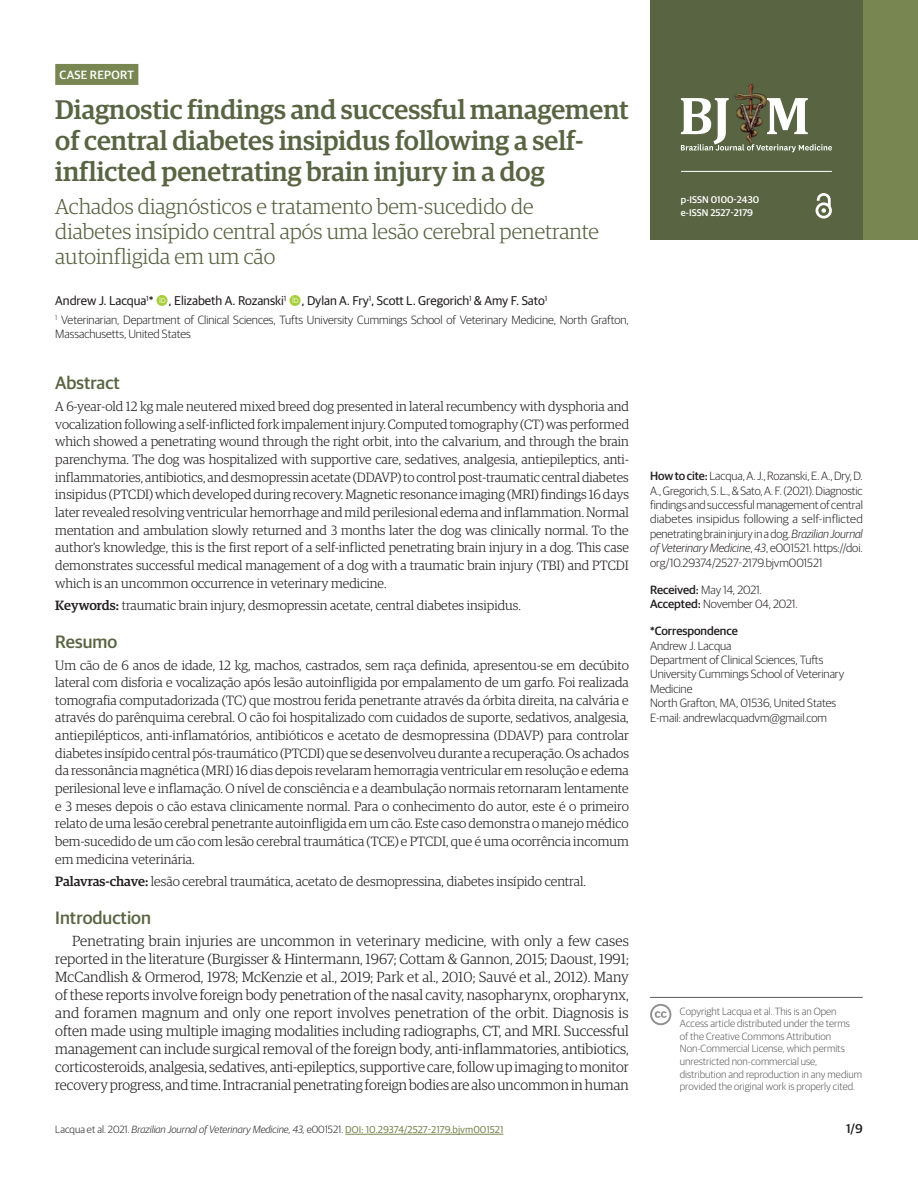
<style>
.page{position:relative;width:918px;height:1188px;background:#fff}
.page>*{position:absolute;margin:0;border:0;box-sizing:border-box;transform-origin:0 0}
.ArticleTitle{font:500 27px/31px "Guardian Egyptian";color:#596443}
.ArticleTitle-Trans1{font:300 21.75px/25px "Guardian Egyptian";color:#596443}
.Heading1{font:500 18px "Guardian Sans";color:#596443}
.AbstractTitle{font:500 18px "Guardian Sans";color:#596443}
.AbstractTitle-Trans1{font:500 18px "Guardian Sans";color:#596443}
.Paragraph{font:300 14.7px/18px "Guardian Egyptian";color:#231f20;text-align:justify}
.Abstract-Trans1{font:300 13.5px/17.7px "Guardian Egyptian";color:#231f20;text-align:justify}
.Abstract{font:300 13.5px/17.7px "Guardian Egyptian";color:#231f20;text-align:justify}
.Keywords-Trans1{font:300 13.5px "Guardian Egyptian";color:#231f20}
.Keywords{font:300 13.5px "Guardian Egyptian";color:#231f20}
.Authors{font:12.75px "Guardian Sans";letter-spacing:-.005em;color:#231f20}
.t1{font:500 12.75px "Guardian Sans";color:#231f20}
.HowToCite{font:300 12px/14.4px "Guardian Sans";letter-spacing:-.005em;color:#231f20;text-align:justify}
.Correspondence{font:300 12px/14.4px "Guardian Sans";letter-spacing:-.005em;color:#231f20}
.Affiliations{font:300 12px/14.4px "Guardian Sans";letter-spacing:-.005em;color:#231f20}
.History{font:300 12px "Guardian Sans";letter-spacing:-.005em;color:#231f20}
.t2{font:500 12px "Guardian Sans";letter-spacing:.02em;color:#fff}
.LicenseParaAlt{font:300 10.5px/12.6px "Guardian Sans";color:#57585a}
.t3{font:italic 300 10.5px "Guardian Sans";color:#231f20}
.t4{font:500 9.75px/12.6px "Guardian Sans";color:#fff}
.s1{font-weight:500}
.s2{font-style:italic}
.s3{font-style:normal}
.s4{font-weight:400;font-style:normal;font-size:10.05px;color:#788751}
</style>
<div class="page">
<hr style="left:345px;top:1134px;width:158px;height:1px;background:#788751">
<div style="left:857px;top:0;width:61px;height:240px;background:#788751"></div>
<div style="left:650px;top:0;width:213px;height:240px;background:#596443"></div>
<svg style="left:816px;top:193px;width:16px;height:26px"></svg>
<hr style="left:681px;top:171px;width:151px;height:1px;background:#fff">
<img style="left:734px;top:84px;width:32px;height:14px">
<svg style="left:681px;top:98px;width:151px;height:54px"></svg>
<svg style="left:650px;top:1004px;width:21px;height:21px"></svg>
<div style="left:55px;top:64px;width:83px;height:21px;background:#788751"></div>
<hr style="left:650px;top:997px;width:213px;height:1px;background:#57585a">
<p class="t2" style="left:60px;top:66px;width:76px">CASE REPORT</p>
<p class="ArticleTitle" style="left:55px;top:92px;width:575px">Diagnostic findings and successful management of central diabetes insipidus following a self&shy;inflicted penetrating brain injury in a dog</p>
<p class="ArticleTitle-Trans1" style="left:55px;top:193px;width:545px">Achados diagnósticos e tratamento bem-sucedido de diabetes insípido central após uma lesão cerebral penetrante autoinfligida em um cão</p>
<p class="Authors" style="left:55px;top:292px;width:494px">Andrew J. Lacqua<sup>1</sup>* , Elizabeth A. Rozanski<sup>1</sup> , Dylan A. Fry<sup>1</sup>, Scott L. Gregorich<sup>1</sup> &amp; Amy F. Sato<sup>1</sup></p>
<p class="Affiliations" style="left:55px;top:312px;width:575px"><sup>1</sup> Veterinarian, Department of Clinical Sciences, Tufts University Cummings School of Veterinary Medicine, North Grafton,<br>Massachusetts, United States</p>
<p class="AbstractTitle" style="left:55px;top:370px;width:66px">Abstract</p>
<p class="Abstract" style="left:55px;top:397px;width:575px">A 6-year-old 12 kg male neutered mixed breed dog presented in lateral recumbency with dysphoria and vocalization following a self-inflicted fork impalement injury. Computed tomography (CT) was performed which showed a penetrating wound through the right orbit, into the calvarium, and through the brain parenchyma. The dog was hospitalized with supportive care, sedatives, analgesia, antiepileptics, anti&shy;inflammatories, antibiotics, and desmopressin acetate (DDAVP) to control post-traumatic central diabetes insipidus (PTCDI) which developed during recovery. Magnetic resonance imaging (MRI) findings 16 days later revealed resolving ventricular hemorrhage and mild perilesional edema and inflammation. Normal mentation and ambulation slowly returned and 3 months later the dog was clinically normal. To the author’s knowledge, this is the first report of a self-inflicted penetrating brain injury in a dog. This case demonstrates successful medical management of a dog with a traumatic brain injury (TBI) and PTCDI which is an uncommon occurrence in veterinary medicine.</p>
<p class="Keywords" style="left:55px;top:596px;width:467px"><span class="s1">Keywords:</span> traumatic brain injury, desmopressin acetate, central diabetes insipidus.</p>
<p class="AbstractTitle-Trans1" style="left:55px;top:628px;width:63px">Resumo</p>
<p class="Abstract-Trans1" style="left:55px;top:655px;width:575px">Um cão de 6 anos de idade, 12 kg, machos, castrados, sem raça definida, apresentou-se em decúbito lateral com disforia e vocalização após lesão autoinfligida por empalamento de um garfo. Foi realizada tomografia computadorizada (TC) que mostrou ferida penetrante através da órbita direita, na calvária e através do parênquima cerebral. O cão foi hospitalizado com cuidados de suporte, sedativos, analgesia, antiepilépticos, anti-inflamatórios, antibióticos e acetato de desmopressina (DDAVP) para controlar diabetes insípido central pós-traumático (PTCDI) que se desenvolveu durante a recuperação. Os achados da ressonância magnética (MRI) 16 dias depois revelaram hemorragia ventricular em resolução e edema perilesional leve e inflamação. O nível de consciência e a deambulação normais retornaram lentamente e 3 meses depois o cão estava clinicamente normal. Para o conhecimento do autor, este é o primeiro relato de uma lesão cerebral penetrante autoinfligida em um cão. Este caso demonstra o manejo médico bem-sucedido de um cão com lesão cerebral traumática (TCE) e PTCDI, que é uma ocorrência incomum em medicina veterinária.</p>
<p class="Keywords-Trans1" style="left:55px;top:872px;width:532px"><span class="s1">Palavras-chave:</span> lesão cerebral traumática, acetato de desmopressina, diabetes insípido central.</p>
<p class="Heading1" style="left:55px;top:904px;width:97px">Introduction</p>
<p class="Paragraph" style="left:55px;top:931px;width:575px;text-indent:17px">Penetrating brain injuries are uncommon in veterinary medicine, with only a few cases reported in the literature (Burgisser &amp; Hintermann, 1967; Cottam &amp; Gannon, 2015; Daoust, 1991; McCandlish &amp; Ormerod, 1978; McKenzie et al., 2019; Park et al., 2010; Sauvé et al., 2012). Many of these reports involve foreign body penetration of the nasal cavity, nasopharynx, oropharynx, and foramen magnum and only one report involves penetration of the orbit. Diagnosis is often made using multiple imaging modalities including radiographs, CT, and MRI. Successful management can include surgical removal of the foreign body, anti-inflammatories, antibiotics, corticosteroids, analgesia, sedatives, anti-epileptics, supportive care, follow up imaging to monitor recovery progress, and time. Intracranial penetrating foreign bodies are also uncommon in human</p>
<p class="t4" style="left:681px;top:193px;width:80px">p-ISSN 0100-2430 e-ISSN 2527-2179</p>
<p class="HowToCite" style="left:650px;top:468px;width:214px"><span class="s1">How to cite:</span> Lacqua, A. J., Rozanski, E. A., Dry, D.<br>A., Gregorich, S. L., &amp; Sato, A. F. (2021). Diagnostic findings and successful management of central diabetes insipidus following a self-inflicted penetrating brain injury in a dog. <span class="s2">Brazilian Journal of Veterinary Medicine</span>, <span class="s2">43</span>, e001521. https://doi. org/10.29374/2527-2179.bjvm001521</p>
<p class="History" style="left:650px;top:581px;width:113px"><span class="s1">Received:</span> May 14, 2021.</p>
<p class="History" style="left:650px;top:596px;width:149px"><span class="s1">Accepted:</span> November 04, 2021.</p>
<p class="Correspondence" style="left:650px;top:623px;width:196px"><span class="s1">*Correspondence<br></span>Andrew J. Lacqua<br>Department of Clinical Sciences, Tufts<br>University Cummings School of Veterinary<br>Medicine<br>North Grafton, MA, 01536, United States<br>E-mail: andrewlacquadvm@gmail.com</p>
<p class="LicenseParaAlt" style="left:680px;top:1004px;width:184px">Copyright Lacqua et al. This is an Open Access article distributed under the terms<br>of the Creative Commons Attribution Non-Commercial License, which permits unrestricted non-commercial use, distribution and reproduction in any medium provided the original work is properly cited.</p>
<p class="t3" style="left:55px;top:1122px;width:450px"><span class="s3">Lacqua et al. 2021.</span> Brazilian Journal of Veterinary Medicine, 43, <span class="s3">e001521.</span> <span class="s4">DOI: 10.29374/2527-2179.bjvm001521</span></p>
<p class="t1" style="left:846px;top:1119px;width:18px">1/9</p>
</div>
